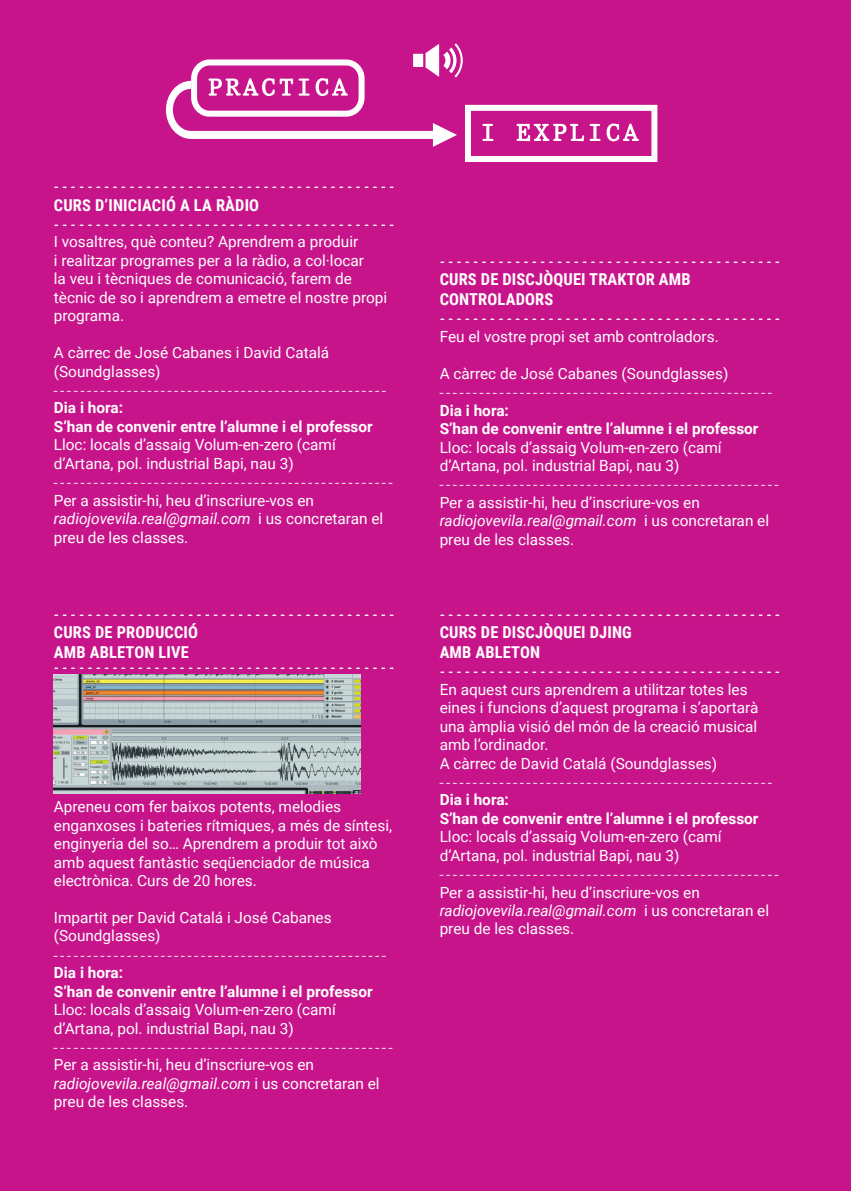
<style>
.page{position:relative;width:851px;height:1191px;background:#fff}
.page>*{position:absolute;margin:0;border:0;box-sizing:border-box;transform-origin:0 0}
.t1{font:700 16.4px/19.6px "Roboto Condensed";letter-spacing:.01em;color:#fff}
.t2{font:15.4px/18.4px "Roboto";color:#fff}
.t3{font:15.4px "Basilia Bld";color:#fff}
.t4{font:700 15.4px/18.4px "Roboto";color:#fff}
.t5{font:700 12px "Quicksand";color:#fff}
.s1{font-style:italic}
</style>
<div class="page">
<div style="left:0;top:0;width:850px;height:1191px;background:#c8148a"></div>
<img style="left:54px;top:675px;width:306px;height:119px">
<svg style="left:166px;top:43px;width:296px;height:104px"></svg>
<svg style="left:482px;top:124px;width:11px;height:17px"></svg>
<svg style="left:516px;top:124px;width:84px;height:17px"></svg>
<svg style="left:606px;top:123px;width:32px;height:18px"></svg>
<div style="left:465px;top:105px;width:192px;height:57px;border:6px solid #fff"></div>
<p class="t5" style="left:54px;top:179px;width:341px">- - - - - - - - - - - - - - - - - - - - - - - - - - - - - - - - - - - - - - - - -</p>
<p class="t1" style="left:54px;top:194px;width:207px">CURS D’INICIACIÓ A LA RÀDIO</p>
<p class="t5" style="left:54px;top:218px;width:341px">- - - - - - - - - - - - - - - - - - - - - - - - - - - - - - - - - - - - - - - - -</p>
<p class="t2" style="left:54px;top:232px;width:335px">I vosaltres, què conteu? Aprendrem a produir<br>i realitzar programes per a la ràdio, a col·locar<br>la veu i tècniques de comunicació, farem de tècnic de so i aprendrem a emetre el nostre propi programa.</p>
<p class="t2" style="left:54px;top:343px;width:277px">A càrrec de José Cabanes i David Catalá (Soundglasses)</p>
<p class="t3" style="left:54px;top:379px;width:333px">- - - - - - - - - - - - - - - - - - - - - - - - - - - - - - - - - - - - - - - - - - - - - - - - - -</p>
<p class="t4" style="left:54px;top:398px;width:320px">Dia i hora:<br>S’han de convenir entre l’alumne i el professor</p>
<p class="t2" style="left:54px;top:435px;width:283px">Lloc: locals d’assaig Volum-en-zero (camí d’Artana, pol. industrial Bapi, nau 3)</p>
<p class="t3" style="left:54px;top:472px;width:340px">- - - - - - - - - - - - - - - - - - - - - - - - - - - - - - - - - - - - - - - - - - - - - - - - - - -</p>
<p class="t2" style="left:54px;top:490px;width:331px">Per a assistir-hi, heu d’inscriure-vos en <span class="s1">radiojovevila.real@gmail.com</span> i us concretaran el preu de les classes.</p>
<p class="t5" style="left:54px;top:607px;width:341px">- - - - - - - - - - - - - - - - - - - - - - - - - - - - - - - - - - - - - - - - -</p>
<p class="t1" style="left:54px;top:622px;width:146px">CURS DE PRODUCCIÓ<br>AMB ABLETON LIVE</p>
<p class="t5" style="left:54px;top:661px;width:341px">- - - - - - - - - - - - - - - - - - - - - - - - - - - - - - - - - - - - - - - - -</p>
<p class="t2" style="left:54px;top:797px;width:339px">Apreneu com fer baixos potents, melodies enganxoses i bateries rítmiques, a més de síntesi, enginyeria del so… Aprendrem a produir tot això amb aquest fantàstic seqüenciador de música electrònica. Curs de 20 hores.</p>
<p class="t2" style="left:54px;top:907px;width:279px">Impartit per David Catalá i José Cabanes (Soundglasses)</p>
<p class="t3" style="left:54px;top:944px;width:333px">- - - - - - - - - - - - - - - - - - - - - - - - - - - - - - - - - - - - - - - - - - - - - - - - - -</p>
<p class="t4" style="left:54px;top:963px;width:320px">Dia i hora:<br>S’han de convenir entre l’alumne i el professor</p>
<p class="t2" style="left:54px;top:1000px;width:283px">Lloc: locals d’assaig Volum-en-zero (camí d’Artana, pol. industrial Bapi, nau 3)</p>
<p class="t3" style="left:54px;top:1036px;width:340px">- - - - - - - - - - - - - - - - - - - - - - - - - - - - - - - - - - - - - - - - - - - - - - - - - - -</p>
<p class="t2" style="left:54px;top:1055px;width:327px">Per a assistir-hi, heu d’inscriure-vos en <span class="s1">radiojovevila.real@gmail.com</span> i us concretaran el preu de les classes.</p>
<p class="t5" style="left:439px;top:254px;width:341px">- - - - - - - - - - - - - - - - - - - - - - - - - - - - - - - - - - - - - - - - -</p>
<p class="t1" style="left:439px;top:269px;width:252px">CURS DE DISCJÒQUEI TRAKTOR AMB<br>CONTROLADORS</p>
<p class="t5" style="left:439px;top:312px;width:341px">- - - - - - - - - - - - - - - - - - - - - - - - - - - - - - - - - - - - - - - - -</p>
<p class="t2" style="left:439px;top:327px;width:280px">Feu el vostre propi set amb controladors.</p>
<p class="t2" style="left:439px;top:363px;width:290px">A càrrec de José Cabanes (Soundglasses)</p>
<p class="t3" style="left:439px;top:382px;width:333px">- - - - - - - - - - - - - - - - - - - - - - - - - - - - - - - - - - - - - - - - - - - - - - - - - -</p>
<p class="t4" style="left:439px;top:400px;width:320px">Dia i hora:<br>S’han de convenir entre l’alumne i el professor</p>
<p class="t2" style="left:439px;top:437px;width:283px">Lloc: locals d’assaig Volum-en-zero (camí d’Artana, pol. industrial Bapi, nau 3)</p>
<p class="t3" style="left:439px;top:474px;width:340px">- - - - - - - - - - - - - - - - - - - - - - - - - - - - - - - - - - - - - - - - - - - - - - - - - - -</p>
<p class="t2" style="left:439px;top:492px;width:331px">Per a assistir-hi, heu d’inscriure-vos en <span class="s1">radiojovevila.real@gmail.com</span> i us concretaran el preu de les classes.</p>
<p class="t5" style="left:439px;top:607px;width:341px">- - - - - - - - - - - - - - - - - - - - - - - - - - - - - - - - - - - - - - - - -</p>
<p class="t1" style="left:439px;top:622px;width:194px">CURS DE DISCJÒQUEI DJING<br>AMB ABLETON</p>
<p class="t5" style="left:439px;top:665px;width:341px">- - - - - - - - - - - - - - - - - - - - - - - - - - - - - - - - - - - - - - - - -</p>
<p class="t2" style="left:439px;top:679px;width:320px">En aquest curs aprendrem a utilitzar totes les eines i funcions d’aquest programa i s’aportarà una àmplia visió del món de la creació musical amb l’ordinador.<br>A càrrec de David Catalá (Soundglasses)</p>
<p class="t3" style="left:439px;top:771px;width:333px">- - - - - - - - - - - - - - - - - - - - - - - - - - - - - - - - - - - - - - - - - - - - - - - - - -</p>
<p class="t4" style="left:439px;top:790px;width:320px">Dia i hora:<br>S’han de convenir entre l’alumne i el professor</p>
<p class="t2" style="left:439px;top:827px;width:283px">Lloc: locals d’assaig Volum-en-zero (camí d’Artana, pol. industrial Bapi, nau 3)</p>
<p class="t3" style="left:439px;top:863px;width:340px">- - - - - - - - - - - - - - - - - - - - - - - - - - - - - - - - - - - - - - - - - - - - - - - - - - -</p>
<p class="t2" style="left:439px;top:882px;width:331px">Per a assistir-hi, heu d’inscriure-vos en <span class="s1">radiojovevila.real@gmail.com</span> i us concretaran el preu de les classes.</p>
</div>
